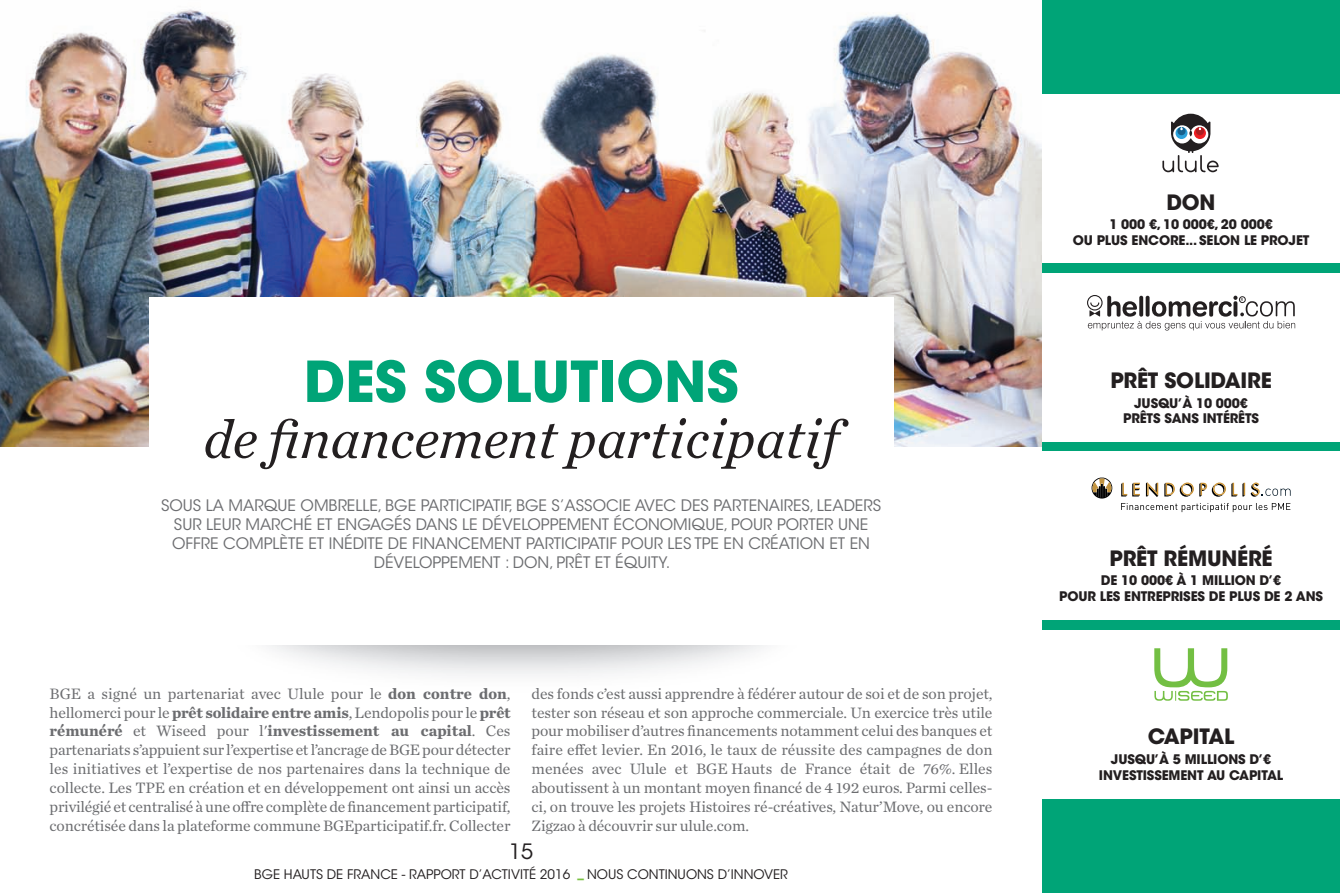
<style>
.page{position:relative;width:1340px;height:893px;background:#fff}
.page>*{position:absolute;margin:0;border:0;box-sizing:border-box;transform-origin:0 0}
.t1{font:italic 56px "Chronicle Text G1";color:#231f20}
.t2{font:700 56px "ITC Avant Garde Std";color:#00a477}
.t3{font:700 21px "ITC Avant Garde Std";letter-spacing:-.01em;color:#231f20}
.t4{font:21px "ITC Avant Garde Std";color:#231f20}
.t5{font:15.75px/18.9px "Chronicle Text G1";letter-spacing:-.01em;color:#6c6d70;text-align:justify}
.t6{font:15.75px/18.9px "ITC Avant Garde Std";color:#6c6d70;text-align:center}
.t7{font:700 13.12px/15.8px "ITC Avant Garde Std";letter-spacing:-.01em;color:#231f20;text-align:center}
.t8{font:13.12px "ITC Avant Garde Std";color:#231f20}
.t9{font:700 4.38px "Helvetica";color:#231f20}
.s1{font-weight:700}
</style>
<div class="page">
<img style="left:0;top:9px;width:1042px;height:437px">
<div style="left:149px;top:298px;width:744px;height:347px;background:#fff"></div>
<div style="left:1042px;top:0;width:297px;height:893px;background:#00a477"></div>
<div style="left:1042px;top:94px;width:297px;height:169px;background:#fff"></div>
<div style="left:1042px;top:273px;width:297px;height:168px;background:#fff"></div>
<div style="left:1042px;top:451px;width:297px;height:169px;background:#fff"></div>
<div style="left:1042px;top:630px;width:297px;height:169px;background:#fff"></div>
<svg style="left:1162px;top:114px;width:56px;height:58px"></svg>
<svg style="left:1087px;top:295px;width:208px;height:35px"></svg>
<div style="left:1239px;top:296px;width:6px;height:7px;border:1px solid #231f20;border-radius:50%"></div>
<svg style="left:1121px;top:503px;width:169px;height:9px"></svg>
<svg style="left:1121px;top:483px;width:18px;height:13px"></svg>
<svg style="left:1145px;top:482px;width:13px;height:15px"></svg>
<svg style="left:1164px;top:482px;width:29px;height:15px"></svg>
<svg style="left:1199px;top:482px;width:26px;height:15px"></svg>
<svg style="left:1091px;top:477px;width:21px;height:22px"></svg>
<svg style="left:1231px;top:482px;width:59px;height:15px"></svg>
<svg style="left:1154px;top:648px;width:73px;height:53px"></svg>
<h1 class="t2" style="left:303px;top:360px;width:436px">DES SOLUTIONS</h1>
<h1 class="t1" style="left:203px;top:421px;width:637px">de financement participatif</h1>
<p class="t6" style="left:161px;top:497px;width:721px">SOUS LA MARQUE OMBRELLE, BGE PARTICIPATIF, BGE S’ASSOCIE AVEC DES PARTENAIRES, LEADERS SUR LEUR MARCHÉ ET ENGAGÉS DANS LE DÉVELOPPEMENT ÉCONOMIQUE, POUR PORTER UNE OFFRE COMPLÈTE ET INÉDITE DE FINANCEMENT PARTICIPATIF POUR LES TPE EN CRÉATION ET EN DÉVELOPPEMENT : DON, PRÊT ET ÉQUITY.</p>
<p class="t5" style="left:50px;top:685px;width:462px">BGE a signé un partenariat avec Ulule pour le <span class="s1">don contre don</span>, hellomercipour le<span class="s1">prêt solidaire entre amis</span>,Lendopolispour le<span class="s1">prêt rémunéré</span> et Wiseed pour l'<span class="s1">investissement au capital</span>. Ces partenariats s’appuient sur l’expertise etl’ancragedeBGEpourdétecter les initiatives et l’expertise de nos partenaires dans la technique de collecte. Les TPE en création et en développement ont ainsi un accès privilégié et centralisé àuneoffre complètedefinancementparticipatif, concrétisée dans la plateforme commune BGEparticipatif.fr. Collecter</p>
<p class="t5" style="left:531px;top:685px;width:462px">des fonds c’est aussi apprendre à fédérer autour de soi et de son projet, tester son réseau et son approche commerciale. Un exercice très utile pour mobiliser d’autres financements notamment celui des banques et faire effet levier. En 2016, le taux de réussite des campagnes de don menées avec Ulule et BGE Hauts de France était de 76%. Elles aboutissent à un montant moyen financé de 4 192 euros. Parmi celles&shy;ci, on trouve les projets Histoires ré-créatives, Natur’Move, ou encore Zigzao à découvrir sur ulule.com.</p>
<h2 class="t4" style="left:509px;top:843px;width:26px">15</h2>
<p class="t8" style="left:254px;top:869px;width:317px">BGE HAUTS DE FRANCE - RAPPORT D’ACTIVITÉ 2016</p>
<p class="t8" style="left:587px;top:869px;width:202px">NOUS CONTINUONS D’INNOVER</p>
<h2 class="t3" style="left:1166px;top:194px;width:50px">DON</h2>
<p class="t7" style="left:1072px;top:217px;width:238px">1 000 €,10 000€,20 000€<br>OU PLUS ENCORE...SELON LE PROJET</p>
<p class="t9" style="left:1240px;top:298px;width:4px">R</p>
<h2 class="t3" style="left:1110px;top:373px;width:163px">PRÊT SOLIDAIRE</h2>
<p class="t7" style="left:1123px;top:396px;width:137px">JUSQU’À 10 000€<br>PRÊTS SANS INTÉRÊTS</p>
<h2 class="t3" style="left:1109px;top:550px;width:165px">PRÊT RÉMUNÉRÉ</h2>
<p class="t7" style="left:1059px;top:574px;width:265px">DE 10 000€ À 1 MILLION D’€<br>POUR LES ENTREPRISES DE PLUS DE 2 ANS</p>
<h2 class="t3" style="left:1147px;top:729px;width:88px">CAPITAL</h2>
<p class="t7" style="left:1098px;top:752px;width:186px">JUSQU’À 5 MILLIONS D’€<br>INVESTISSEMENT AU CAPITAL</p>
</div>
